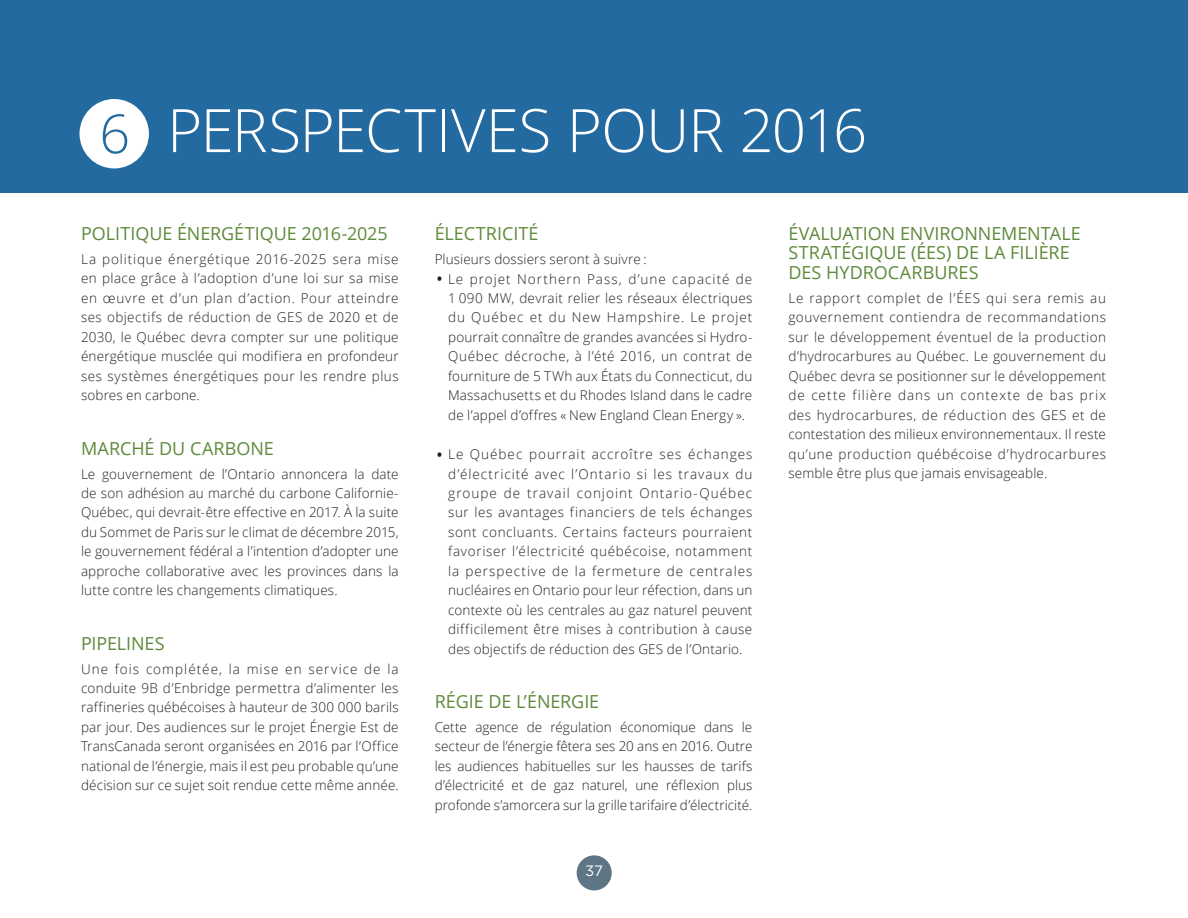
<style>
.page{position:relative;width:1188px;height:918px;background:#fff}
.page>*{position:absolute;margin:0;border:0;box-sizing:border-box;transform-origin:0 0}
.t1{font:300 60px "Open Sans";letter-spacing:-.015em;color:#fff}
.t2{font:300 54px "Open Sans";color:#236aa1}
.sous-sous-titre{font:18px/19.5px "Open Sans";color:#5f8a3c}
.t3{font:15px "Gotham";color:#fff}
.t4{font:300 13.5px/19.5px "Open Sans";letter-spacing:.01em;color:#231f20;text-align:justify}
.s1{font-size:25.5px}
</style>
<div class="page">
<div style="left:577px;top:855px;width:35px;height:35px;background:#5e7585;border-radius:50%"></div>
<div style="left:0;top:0;width:1188px;height:193px;background:#236aa1"></div>
<div style="left:80px;top:99px;width:69px;height:69px;background:#fff;border-radius:50%"></div>
<p class="t2" style="left:99px;top:97px;width:32px">6</p>
<p class="t1" style="left:167px;top:89px;width:702px">PERSPECTIVES POUR 2016</p>
<p class="sous-sous-titre" style="left:81px;top:223px;width:308px">POLITIQUE ÉNERGÉTIQUE 2016-2025</p>
<p class="t4" style="left:81px;top:249px;width:319px">La politique énergétique 2016-2025 sera mise en place grâce à l’adoption d’une loi sur sa mise en œuvre et d’un plan d’action. Pour atteindre ses objectifs de réduction de GES de 2020 et de 2030, le Québec devra compter sur une politique énergétique musclée qui modifiera en profondeur ses systèmes énergétiques pour les rendre plus sobres en carbone.</p>
<p class="sous-sous-titre" style="left:81px;top:438px;width:194px">MARCHÉ DU CARBONE</p>
<p class="t4" style="left:81px;top:463px;width:319px">Le gouvernement de l’Ontario annoncera la date de son adhésion au marché du carbone Californie-Québec, qui devrait-être effective en 2017. À la suite du Sommet de Paris sur le climat de décembre 2015, le gouvernement fédéral a l’intention d’adopter une approche collaborative avec les provinces dans la lutte contre les changements climatiques.</p>
<p class="sous-sous-titre" style="left:81px;top:633px;width:85px">PIPELINES</p>
<p class="t4" style="left:81px;top:658px;width:319px">Une fois complétée, la mise en service de la conduite 9B d’Enbridge permettra d’alimenter les raffineries québécoises à hauteur de 300 000 barils par jour. Des audiences sur le projet Énergie Est de TransCanada seront organisées en 2016 par l’Office national de l’énergie, mais il est peu probable qu’une décision sur ce sujet soit rendue cette même année.</p>
<p class="sous-sous-titre" style="left:435px;top:223px;width:105px">ÉLECTRICITÉ</p>
<p class="t4" style="left:435px;top:249px;width:214px">Plusieurs dossiers seront à suivre :</p>
<p class="t4" style="left:448px;top:268px;width:306px;text-indent:-14px"><span class="s1">•</span> Le projet Northern Pass, d’une capacité de 1 090 MW, devrait relier les réseaux électriques du Québec et du New Hampshire. Le projet pourrait connaître de grandes avancées si Hydro-Québec décroche, à l’été 2016, un contrat de fourniture de 5 TWh aux États du Connecticut, du Massachusetts et du Rhodes Island dans le cadre de l’appel d’offres « New England Clean Energy ».</p>
<p class="t4" style="left:448px;top:444px;width:306px;text-indent:-14px"><span class="s1">•</span> Le Québec pourrait accroître ses échanges d’électricité avec l’Ontario si les travaux du groupe de travail conjoint Ontario-Québec sur les avantages financiers de tels échanges sont concluants. Certains facteurs pourraient favoriser l’électricité québécoise, notamment la perspective de la fermeture de centrales nucléaires en Ontario pour leur réfection, dans un contexte où les centrales au gaz naturel peuvent difficilement être mises à contribution à cause des objectifs de réduction des GES de l’Ontario.</p>
<p class="sous-sous-titre" style="left:435px;top:691px;width:166px">RÉGIE DE L’ÉNERGIE</p>
<p class="t4" style="left:435px;top:717px;width:319px">Cette agence de régulation économique dans le secteur de l’énergie fêtera ses 20 ans en 2016. Outre les audiences habituelles sur les hausses de tarifs d’électricité et de gaz naturel, une réflexion plus profonde s’amorcera sur la grille tarifaire d’électricité.</p>
<p class="t3" style="left:585px;top:863px;width:20px">37</p>
<p class="sous-sous-titre" style="left:788px;top:223px;width:294px">ÉVALUATION ENVIRONNEMENTALE<br>STRATÉGIQUE (ÉES) DE LA FILIÈRE<br>DES HYDROCARBURES</p>
<p class="t4" style="left:788px;top:288px;width:319px">Le rapport complet de l’ÉES qui sera remis au gouvernement contiendra de recommandations sur le développement éventuel de la production d’hydrocarbures au Québec. Le gouvernement du Québec devra se positionner sur le développement de cette filière dans un contexte de bas prix des hydrocarbures, de réduction des GES et de contestation des milieux environnementaux. Il reste qu’une production québécoise d’hydrocarbures semble être plus que jamais envisageable.</p>
</div>
